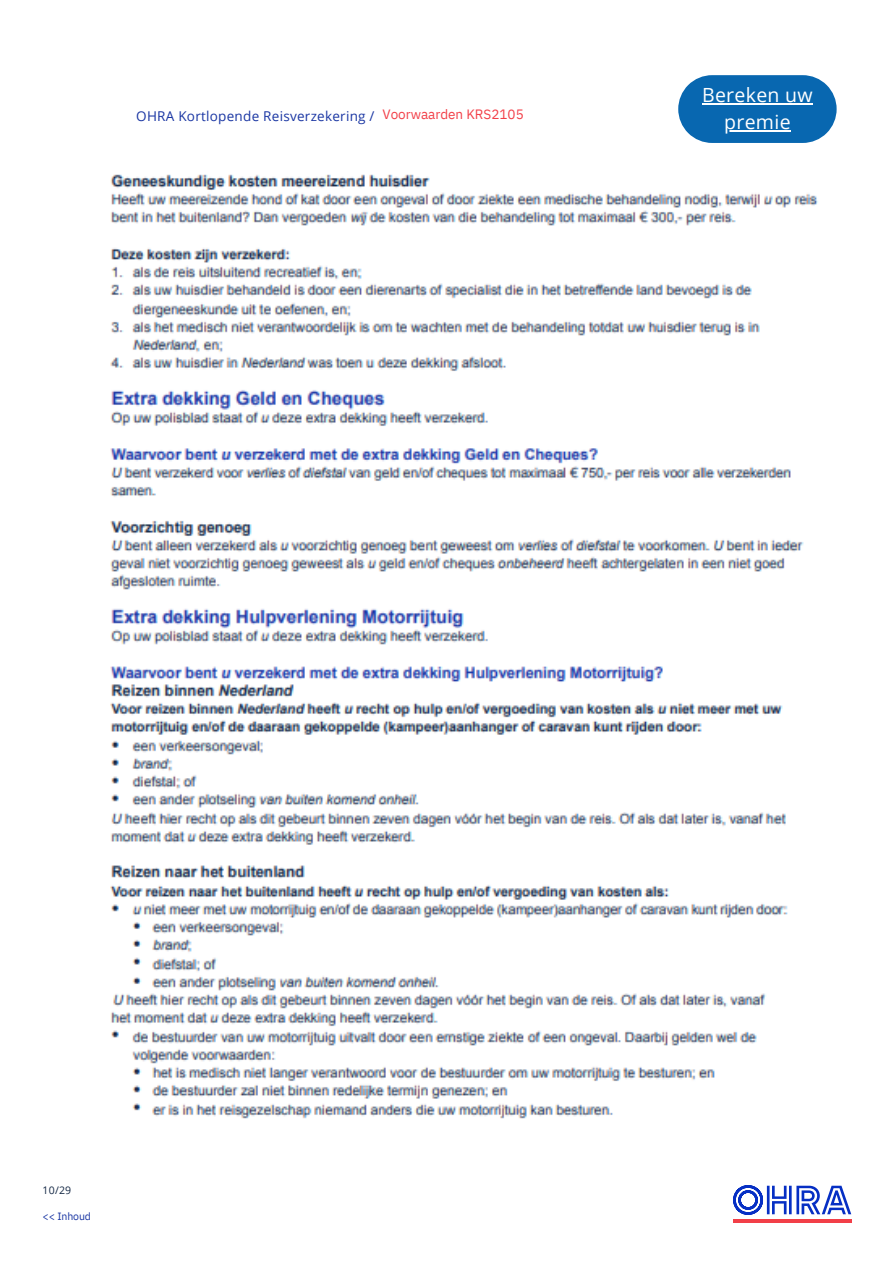
<style>
.page{position:relative;width:894px;height:1264px;background:#fff}
.page>*{position:absolute;margin:0;border:0;box-sizing:border-box;transform-origin:0 0}
.t1{font:19.5px/27px "Open Sans";letter-spacing:.015em;color:#fff;text-align:center}
.t2{font:13.5px "Open Sans";letter-spacing:.02em;color:#1a36a3}
.t3{font:10.5px "IBM Plex Sans";letter-spacing:-.01em;color:#1a36a3}
.t4{font:10.5px "Open Sans";color:#132744}
.s1{font-family:"IBM Plex Sans";color:#f23f48}
</style>
<div class="page">
<svg style="left:733px;top:1185px;width:118px;height:29px"></svg>
<hr style="left:733px;top:1219px;width:118px;height:3px;background:#f23f48">
<img style="left:110px;top:142px;width:708px;height:977px">
<svg style="left:678px;top:75px;width:158px;height:67px;background:#2277b8"></svg>
<hr style="left:702px;top:103px;width:110px;height:1px;background:#fff">
<hr style="left:724px;top:130px;width:66px;height:1px;background:#fff">
<p class="t2" style="left:136px;top:107px;width:389px">OHRA Kortlopende Reisverzekering / <span class="s1">Voorwaarden KRS2105</span></p>
<h1 class="t1" style="left:702px;top:81px;width:112px">Bereken uw premie</h1>
<p class="t4" style="left:43px;top:1182px;width:30px">10/29</p>
<p class="t3" style="left:43px;top:1209px;width:50px">&lt;&lt; Inhoud</p>
</div>
